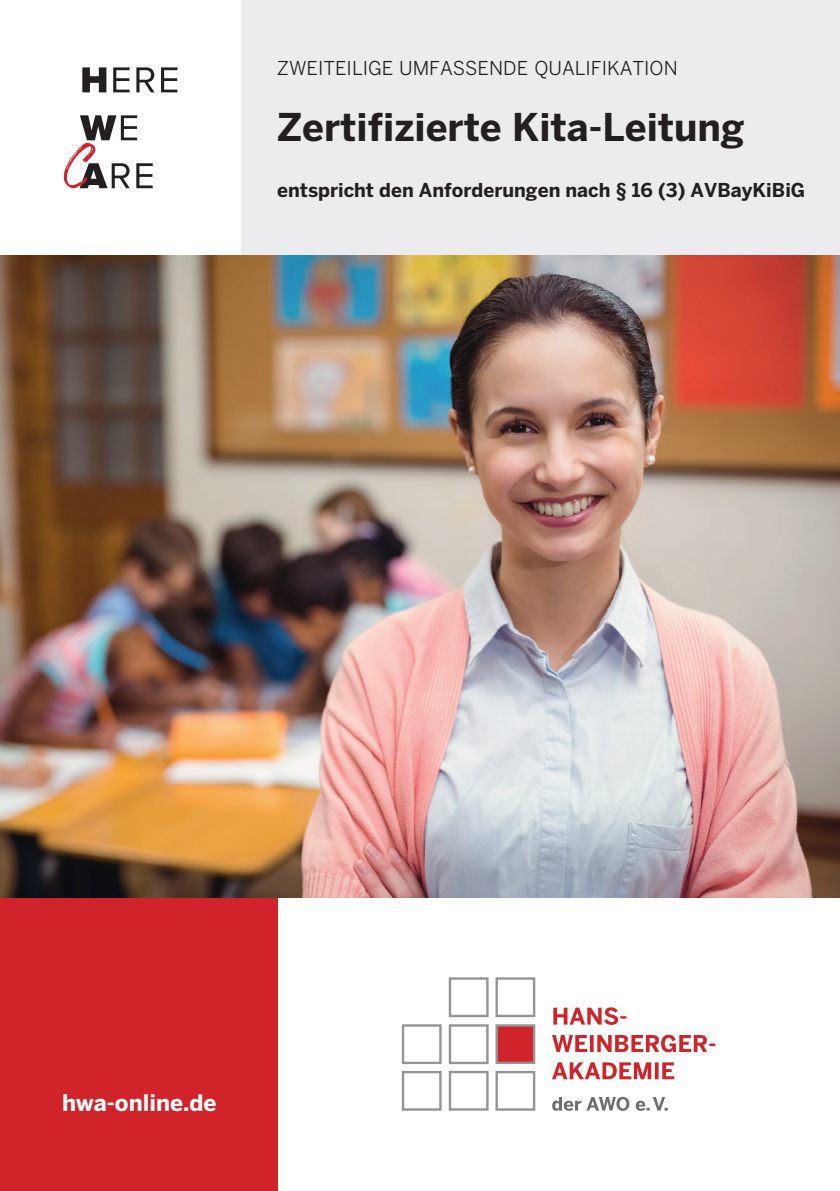
<style>
.page{position:relative;width:840px;height:1191px;background:#fff}
.page>*{position:absolute;margin:0;border:0;box-sizing:border-box;transform-origin:0 0}
.t1{font:700 38px "Benton Sans";color:#231f20}
.t2{font:700 22.6px "Benton Sans";color:#fff}
.t3{font:700 19px "Benton Sans";color:#231f20}
.t4{font:19px "Benton Sans";color:#231f20}
</style>
<div class="page">
<div style="left:0;top:897px;width:277px;height:294px;background:#d1232a"></div>
<div style="left:241px;top:0;width:598px;height:256px;background:#ececee"></div>
<svg style="left:82px;top:67px;width:95px;height:25px"></svg>
<svg style="left:63px;top:115px;width:90px;height:73px"></svg>
<svg style="left:401px;top:977px;width:135px;height:134px"></svg>
<svg style="left:552px;top:1096px;width:115px;height:14px"></svg>
<svg style="left:552px;top:1062px;width:121px;height:17px"></svg>
<svg style="left:552px;top:1034px;width:163px;height:18px"></svg>
<svg style="left:553px;top:1007px;width:73px;height:18px"></svg>
<img style="left:0;top:256px;width:839px;height:641px">
<p class="t4" style="left:277px;top:56px;width:402px">ZWEITEILIGE UMFASSENDE QUALIFIKATION</p>
<h1 class="t1" style="left:277px;top:104px;width:468px">Zertifizierte Kita-Leitung</h1>
<p class="t3" style="left:277px;top:179px;width:529px">entspricht den Anforderungen nach § 16 (3) AVBayKiBiG</p>
<p class="t2" style="left:62px;top:1089px;width:156px">hwa-online.de</p>
</div>
